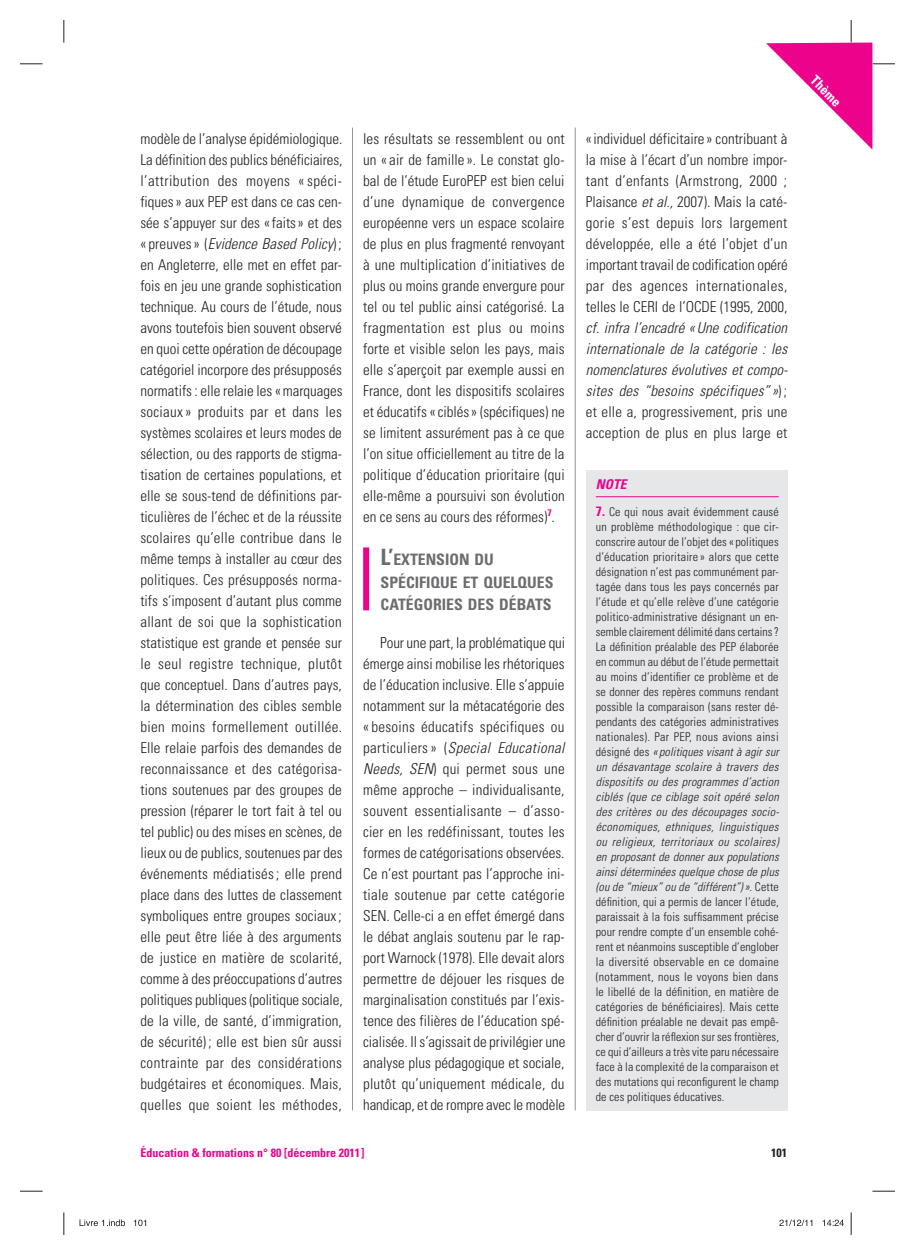
<style>
.page{position:relative;width:915px;height:1255px;background:#fff}
.page>*{position:absolute;margin:0;border:0;box-sizing:border-box;transform-origin:0 0}
.t1{font:700 condensed 15.75px/22.5px "Univers";color:#6c6d70}
.t2{font:300 condensed 15px/21px "Univers";color:#231f20;text-align:justify}
.t3{font:italic 300 condensed 15px/21px "Univers";letter-spacing:.015em;color:#231f20;text-align:justify}
.t4{font:700 condensed 13.5px "Univers";color:#fff}
.t5{font:italic 700 condensed 13.5px "Univers";color:#ed028c}
.t6{font:300 condensed 12px/15px "Univers";letter-spacing:.01em;color:#231f20;text-align:justify}
.t7{font:700 condensed 12px "Univers";color:#ed028c}
.t8{font:700 condensed 12px "Univers";color:#231f20}
.s1{font-style:italic}
.s2{font-size:22.5px}
.s3{font-style:normal}
.s4{font-weight:700;font-size:13.5px;color:#ed028c}
</style>
<div class="page">
<hr style="left:574px;top:128px;width:1px;height:982px;background:#939598">
<hr style="left:352px;top:128px;width:1px;height:982px;background:#939598">
<div style="left:363px;top:547px;width:6px;height:63px;background:#ed028c"></div>
<div style="left:585px;top:470px;width:202px;height:640px;background:#e6e7e9"></div>
<hr style="left:595px;top:496px;width:183px;height:1px;background:#ed028c">
<svg style="left:20px;top:64px;width:23px;height:1px"></svg>
<svg style="left:20px;top:1190px;width:23px;height:1px"></svg>
<svg style="left:872px;top:1190px;width:22px;height:1px"></svg>
<svg style="left:64px;top:20px;width:1px;height:23px"></svg>
<svg style="left:64px;top:1212px;width:1px;height:22px"></svg>
<svg style="left:766px;top:20px;width:128px;height:130px"></svg>
<svg style="left:850px;top:1212px;width:1px;height:22px"></svg>
<svg style="left:79px;top:1219px;width:47px;height:7px"></svg>
<svg style="left:133px;top:1219px;width:14px;height:7px"></svg>
<svg style="left:779px;top:1219px;width:33px;height:7px"></svg>
<svg style="left:822px;top:1219px;width:22px;height:7px"></svg>
<p class="t2" style="left:140px;top:128px;width:204px">modèle de l’analyse épidémiologique.<br>La définition des publics bénéficiaires, l’attribution des moyens « spéci&shy;fiques » aux PEP est dans ce cas cen&shy;sée s’appuyer sur des « faits » et des « preuves » (<span class="s1">Evidence Based Policy</span>) ; en Angleterre, elle met en effet par&shy;fois en jeu une grande sophistication technique. Au cours de l’étude, nous avons toutefois bien souvent observé en quoi cette opération de découpage catégoriel incorpore des présupposés normatifs : elle relaie les « marquages sociaux » produits par et dans les systèmes scolaires et leurs modes de sélection, ou des rapports de stigma&shy;tisation de certaines populations, et elle se sous-tend de définitions par&shy;ticulières de l’échec et de la réussite scolaires qu’elle contribue dans le même temps à installer au cœur des politiques. Ces présupposés norma&shy;tifs s’imposent d’autant plus comme allant de soi que la sophistication statistique est grande et pensée sur le seul registre technique, plutôt que conceptuel. Dans d’autres pays, la détermination des cibles semble bien moins formellement outillée.<br>Elle relaie parfois des demandes de reconnaissance et des catégorisa&shy;tions soutenues par des groupes de pression (réparer le tort fait à tel ou tel public) ou des mises en scènes, de lieux ou de publics, soutenues par des événements médiatisés ; elle prend place dans des luttes de classement symboliques entre groupes sociaux ; elle peut être liée à des arguments de justice en matière de scolarité, comme à des préoccupations d’autres politiques publiques (politique sociale, de la ville, de santé, d’immigration, de sécurité) ; elle est bien sûr aussi contrainte par des considérations budgétaires et économiques. Mais, quelles que soient les méthodes,</p>
<p class="t2" style="left:363px;top:128px;width:203px">les résultats se ressemblent ou ont un « air de famille ». Le constat glo&shy;bal de l’étude EuroPEP est bien celui d’une dynamique de convergence européenne vers un espace scolaire de plus en plus fragmenté renvoyant à une multiplication d’initiatives de plus ou moins grande envergure pour tel ou tel public ainsi catégorisé. La fragmentation est plus ou moins forte et visible selon les pays, mais elle s’aperçoit par exemple aussi en France, dont les dispositifs scolaires et éducatifs « ciblés » (spécifiques) ne se limitent assurément pas à ce que l’on situe officiellement au titre de la politique d’éducation prioritaire (qui elle-même a poursuivi son évolution en ce sens au cours des réformes)<sup>7</sup>.</p>
<p class="t1" style="left:380px;top:548px;width:174px"><span class="s2">L’</span>EXTENSION DU<br>SPÉCIFIQUE ET QUELQUES<br>CATÉGORIES DES DÉBATS</p>
<p class="t2" style="left:363px;top:632px;width:204px;text-indent:17px">Pour une part, la problématique qui émerge ainsi mobilise les rhétoriques de l’éducation inclusive. Elle s’appuie notamment sur la métacatégorie des « besoins éducatifs spécifiques ou particuliers » (<span class="s1">Special Educational Needs, SEN</span>) qui permet sous une même approche – individualisante, souvent essentialisante – d’asso&shy;cier en les redéfinissant, toutes les formes de catégorisations observées.<br>Ce n’est pourtant pas l’approche ini&shy;tiale soutenue par cette catégorie SEN. Celle-ci a en effet émergé dans le débat anglais soutenu par le rap&shy;port Warnock (1978). Elle devait alors permettre de déjouer les risques de marginalisation constitués par l’exis&shy;tence des filières de l’éducation spé&shy;cialisée. Il s’agissait de privilégier une analyse plus pédagogique et sociale, plutôt qu’uniquement médicale, du handicap, et de rompre avec le modèle</p>
<p class="t2" style="left:585px;top:128px;width:203px">« individuel déficitaire » contribuant à la mise à l’écart d’un nombre impor&shy;tant d’enfants (Armstrong, 2000 ; Plaisance <span class="s1">et al.,</span> 2007). Mais la caté&shy;gorie s’est depuis lors largement développée, elle a été l’objet d’un important travail de codification opéré par des agences internationales, telles le CERI de l’OCDE (1995, 2000,</p>
<p class="t3" style="left:585px;top:317px;width:203px">cf. infra l’encadré « Une codification internationale de la catégorie : les nomenclatures évolutives et compo&shy;sites des “besoins spécifiques” »<span class="s3">) ; et elle a, progressivement, pris une acception de plus en plus large et</span></p>
<p class="t5" style="left:595px;top:475px;width:32px">NOTE</p>
<p class="t6" style="left:595px;top:504px;width:185px"><span class="s4">7.</span> Ce qui nous avait évidemment causé un problème méthodologique : que cir&shy;conscrire autour de l’objet des « politiques d’éducation prioritaire » alors que cette désignation n’est pas communément par&shy;tagée dans tous les pays concernés par l’étude et qu’elle relève d’une catégorie politico-administrative désignant un en&shy;semble clairement délimité dans certains ?<br>La définition préalable des PEP élaborée en commun au début de l’étude permettait au moins d’identifier ce problème et de se donner des repères communs rendant possible la comparaison (sans rester dé&shy;pendants des catégories administratives nationales). Par PEP, nous avions ainsi désigné des <span class="s1">« politiques visant à agir sur un désavantage scolaire à travers des dispositifs ou des programmes d’action ciblés (que ce ciblage soit opéré selon des critères ou des découpages socio&shy;économiques, ethniques, linguistiques ou religieux, territoriaux ou scolaires) en proposant de donner aux populations ainsi déterminées quelque chose de plus (ou de “mieux” ou de “différent”) »</span>. Cette définition, qui a permis de lancer l’étude, paraissait à la fois suffisamment précise pour rendre compte d’un ensemble cohé&shy;rent et néanmoins susceptible d’englober la diversité observable en ce domaine (notamment, nous le voyons bien dans le libellé de la définition, en matière de catégories de bénéficiaires). Mais cette définition préalable ne devait pas empê&shy;cher d’ouvrir la réflexion sur ses frontières, ce qui d’ailleurs a très vite paru nécessaire face à la complexité de la comparaison et des mutations qui reconfigurent le champ de ces politiques éducatives.</p>
<p class="t7" style="left:140px;top:1145px;width:225px">Éducation &amp; formations n° 80 [décembre 2011 ]</p>
<p class="t8" style="left:771px;top:1145px;width:17px">101</p>
<p class="t4" style="left:818px;top:72px;width:38px;rotate:45deg">Thème</p>
</div>
